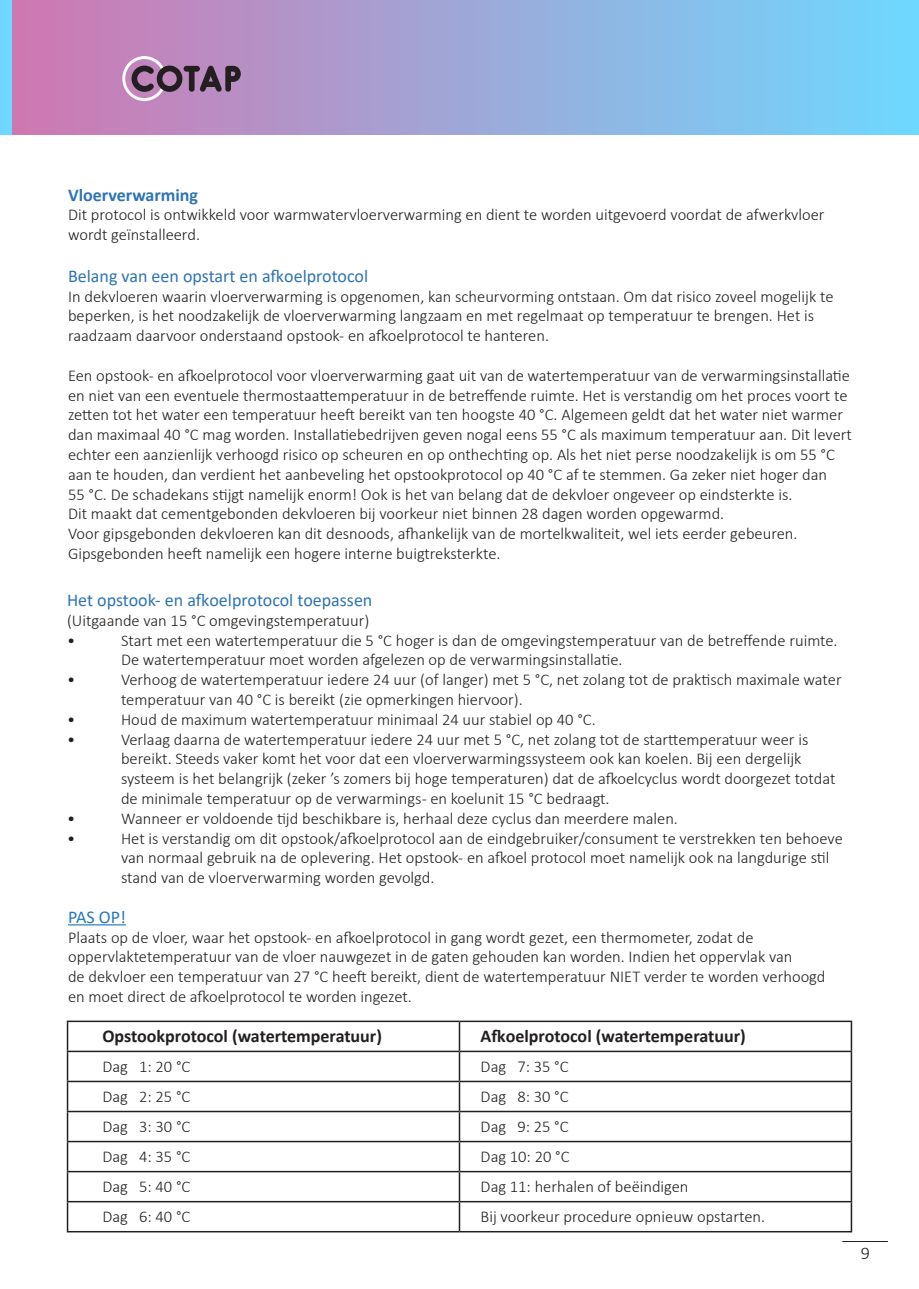
<style>
.page{position:relative;width:919px;height:1289px;background:#fff}
.page>*{position:absolute;margin:0;border:0;box-sizing:border-box;transform-origin:0 0}
.t1{font:18px "Calibri";color:#2e74b5}
.t2{font:700 18px "Calibri";color:#231f20}
.t3{font:700 18px "Calibri";color:#2e74b5}
.t4{font:18px "Calibri";color:#2778b9}
.t5{font:300 18px "Calibri";color:#231f20}
.t6{font:300 16.5px/19.8px "Calibri";color:#231f20}
</style>
<div class="page">
<div style="left:0;top:0;width:13px;height:134px;background:#6ed8fe"></div>
<div style="left:13px;top:0;width:905px;height:134px;background:linear-gradient(to right,#cf77b1,#6ed8fe)"></div>
<svg style="left:122px;top:56px;width:119px;height:45px"></svg>
<hr style="left:842px;top:1241px;width:45px;height:1px;background:#231f20">
<hr style="left:67px;top:1020px;width:392px;height:2px;background:#231f20">
<hr style="left:459px;top:1020px;width:393px;height:2px;background:#231f20">
<hr style="left:458px;top:1022px;width:2px;height:28px;background:#231f20">
<hr style="left:850px;top:1022px;width:2px;height:28px;background:#231f20">
<hr style="left:67px;top:1050px;width:392px;height:2px;background:#231f20">
<hr style="left:459px;top:1050px;width:393px;height:2px;background:#231f20">
<hr style="left:458px;top:1052px;width:2px;height:28px;background:#231f20">
<hr style="left:850px;top:1052px;width:2px;height:28px;background:#231f20">
<hr style="left:67px;top:1080px;width:392px;height:2px;background:#231f20">
<hr style="left:459px;top:1080px;width:393px;height:2px;background:#231f20">
<hr style="left:458px;top:1082px;width:2px;height:28px;background:#231f20">
<hr style="left:850px;top:1082px;width:2px;height:28px;background:#231f20">
<hr style="left:67px;top:1110px;width:392px;height:2px;background:#231f20">
<hr style="left:459px;top:1110px;width:393px;height:2px;background:#231f20">
<hr style="left:458px;top:1112px;width:2px;height:28px;background:#231f20">
<hr style="left:850px;top:1112px;width:2px;height:28px;background:#231f20">
<hr style="left:67px;top:1140px;width:392px;height:2px;background:#231f20">
<hr style="left:459px;top:1140px;width:393px;height:2px;background:#231f20">
<hr style="left:458px;top:1142px;width:2px;height:28px;background:#231f20">
<hr style="left:850px;top:1142px;width:2px;height:28px;background:#231f20">
<hr style="left:67px;top:1170px;width:392px;height:2px;background:#231f20">
<hr style="left:459px;top:1170px;width:393px;height:2px;background:#231f20">
<hr style="left:458px;top:1172px;width:2px;height:28px;background:#231f20">
<hr style="left:850px;top:1172px;width:2px;height:28px;background:#231f20">
<hr style="left:67px;top:1200px;width:392px;height:2px;background:#231f20">
<svg style="left:67px;top:1022px;width:1px;height:208px"></svg>
<hr style="left:459px;top:1200px;width:393px;height:2px;background:#231f20">
<hr style="left:458px;top:1202px;width:2px;height:28px;background:#231f20">
<hr style="left:850px;top:1202px;width:2px;height:28px;background:#231f20">
<hr style="left:67px;top:1230px;width:392px;height:2px;background:#231f20">
<hr style="left:459px;top:1230px;width:393px;height:2px;background:#231f20">
<hr style="left:68px;top:924px;width:58px;height:1px;background:#2778b9">
<p class="t3" style="left:68px;top:182px;width:132px">Vloerverwarming</p>
<p class="t6" style="left:68px;top:205px;width:758px">Dit protocol is ontwikkeld voor warmwatervloerverwarming en dient te worden uitgevoerd voordat de afwerkvloer wordt geïnstalleerd.</p>
<p class="t1" style="left:68px;top:263px;width:301px">Belang van een opstart en afkoelprotocol</p>
<p class="t6" style="left:68px;top:286px;width:766px">In dekvloeren waarin vloerverwarming is opgenomen, kan scheurvorming ontstaan. Om dat risico zoveel mogelijk te beperken, is het noodzakelijk de vloerverwarming langzaam en met regelmaat op temperatuur te brengen. Het is raadzaam daarvoor onderstaand opstook- en afkoelprotocol te hanteren.</p>
<p class="t6" style="left:68px;top:365px;width:785px">Een opstook- en afkoelprotocol voor vloerverwarming gaat uit van de watertemperatuur van de verwarmingsinstallatie en niet van een eventuele thermostaattemperatuur in de betreffende ruimte. Het is verstandig om het proces voort te zetten tot het water een temperatuur heeft bereikt van ten hoogste 40 °C. Algemeen geldt dat het water niet warmer dan maximaal 40 °C mag worden. Installatiebedrijven geven nogal eens 55 °C als maximum temperatuur aan. Dit levert echter een aanzienlijk verhoogd risico op scheuren en op onthechting op. Als het niet perse noodzakelijk is om 55 °C aan te houden, dan verdient het aanbeveling het opstookprotocol op 40 °C af te stemmen. Ga zeker niet hoger dan<br>55 °C. De schadekans stijgt namelijk enorm! Ook is het van belang dat de dekvloer ongeveer op eindsterkte is.<br>Dit maakt dat cementgebonden dekvloeren bij voorkeur niet binnen 28 dagen worden opgewarmd.<br>Voor gipsgebonden dekvloeren kan dit desnoods, afhankelijk van de mortelkwaliteit, wel iets eerder gebeuren.<br>Gipsgebonden heeft namelijk een hogere interne buigtreksterkte.</p>
<p class="t1" style="left:67px;top:587px;width:307px">Het opstook- en afkoelprotocol toepassen</p>
<p class="t6" style="left:67px;top:610px;width:304px">(Uitgaande van 15 °C omgevingstemperatuur) •</p>
<p class="t6" style="left:121px;top:630px;width:718px">Start met een watertemperatuur die 5 °C hoger is dan de omgevingstemperatuur van de betreffende ruimte.<br>De watertemperatuur moet worden afgelezen op de verwarmingsinstallatie.</p>
<p class="t6" style="left:67px;top:669px;width:10px">•</p>
<p class="t6" style="left:121px;top:669px;width:722px">Verhoog de watertemperatuur iedere 24 uur (of langer) met 5 °C, net zolang tot de praktisch maximale water temperatuur van 40 °C is bereikt (zie opmerkingen hiervoor).</p>
<p class="t6" style="left:67px;top:709px;width:10px">•</p>
<p class="t6" style="left:121px;top:709px;width:476px">Houd de maximum watertemperatuur minimaal 24 uur stabiel op 40 °C.</p>
<p class="t6" style="left:67px;top:729px;width:10px">•</p>
<p class="t6" style="left:121px;top:729px;width:715px">Verlaag daarna de watertemperatuur iedere 24 uur met 5 °C, net zolang tot de starttemperatuur weer is bereikt. Steeds vaker komt het voor dat een vloerverwarmingssysteem ook kan koelen. Bij een dergelijk systeem is het belangrijk (zeker ’s zomers bij hoge temperaturen) dat de afkoelcyclus wordt doorgezet totdat de minimale temperatuur op de verwarmings- en koelunit 15 °C bedraagt.</p>
<p class="t6" style="left:67px;top:808px;width:10px">•</p>
<p class="t6" style="left:121px;top:808px;width:558px">Wanneer er voldoende tijd beschikbare is, herhaal deze cyclus dan meerdere malen.</p>
<p class="t6" style="left:67px;top:828px;width:10px">•</p>
<p class="t6" style="left:121px;top:828px;width:723px">Het is verstandig om dit opstook/afkoelprotocol aan de eindgebruiker/consument te verstrekken ten behoeve van normaal gebruik na de oplevering. Het opstook- en afkoel protocol moet namelijk ook na langdurige stil stand van de vloerverwarming worden gevolgd.</p>
<p class="t4" style="left:68px;top:904px;width:59px">PAS OP!</p>
<p class="t6" style="left:68px;top:927px;width:758px">Plaats op de vloer, waar het opstook- en afkoelprotocol in gang wordt gezet, een thermometer, zodat de oppervlaktetemperatuur van de vloer nauwgezet in de gaten gehouden kan worden. Indien het oppervlak van<br>de dekvloer een temperatuur van 27 °C heeft bereikt, dient de watertemperatuur NIET verder te worden verhoogd en moet direct de afkoelprotocol te worden ingezet.</p>
<p class="t2" style="left:102px;top:1022px;width:281px">Opstookprotocol (watertemperatuur)</p>
<p class="t2" style="left:480px;top:1022px;width:266px">Afkoelprotocol (watertemperatuur)</p>
<p class="t6" style="left:102px;top:1056px;width:89px">Dag 1: 20 °C</p>
<p class="t6" style="left:480px;top:1056px;width:89px">Dag 7: 35 °C</p>
<p class="t6" style="left:102px;top:1086px;width:89px">Dag 2: 25 °C</p>
<p class="t6" style="left:480px;top:1086px;width:89px">Dag 8: 30 °C</p>
<p class="t6" style="left:102px;top:1116px;width:89px">Dag 3: 30 °C</p>
<p class="t6" style="left:480px;top:1116px;width:89px">Dag 9: 25 °C</p>
<p class="t6" style="left:102px;top:1145px;width:89px">Dag 4: 35 °C</p>
<p class="t6" style="left:480px;top:1145px;width:90px">Dag 10: 20 °C</p>
<p class="t6" style="left:102px;top:1175px;width:89px">Dag 5: 40 °C</p>
<p class="t6" style="left:480px;top:1175px;width:209px">Dag 11: herhalen of beëindigen</p>
<p class="t6" style="left:102px;top:1205px;width:89px">Dag 6: 40 °C</p>
<p class="t6" style="left:480px;top:1205px;width:286px">Bij voorkeur procedure opnieuw opstarten.</p>
<p class="t5" style="left:860px;top:1241px;width:11px">9</p>
</div>
